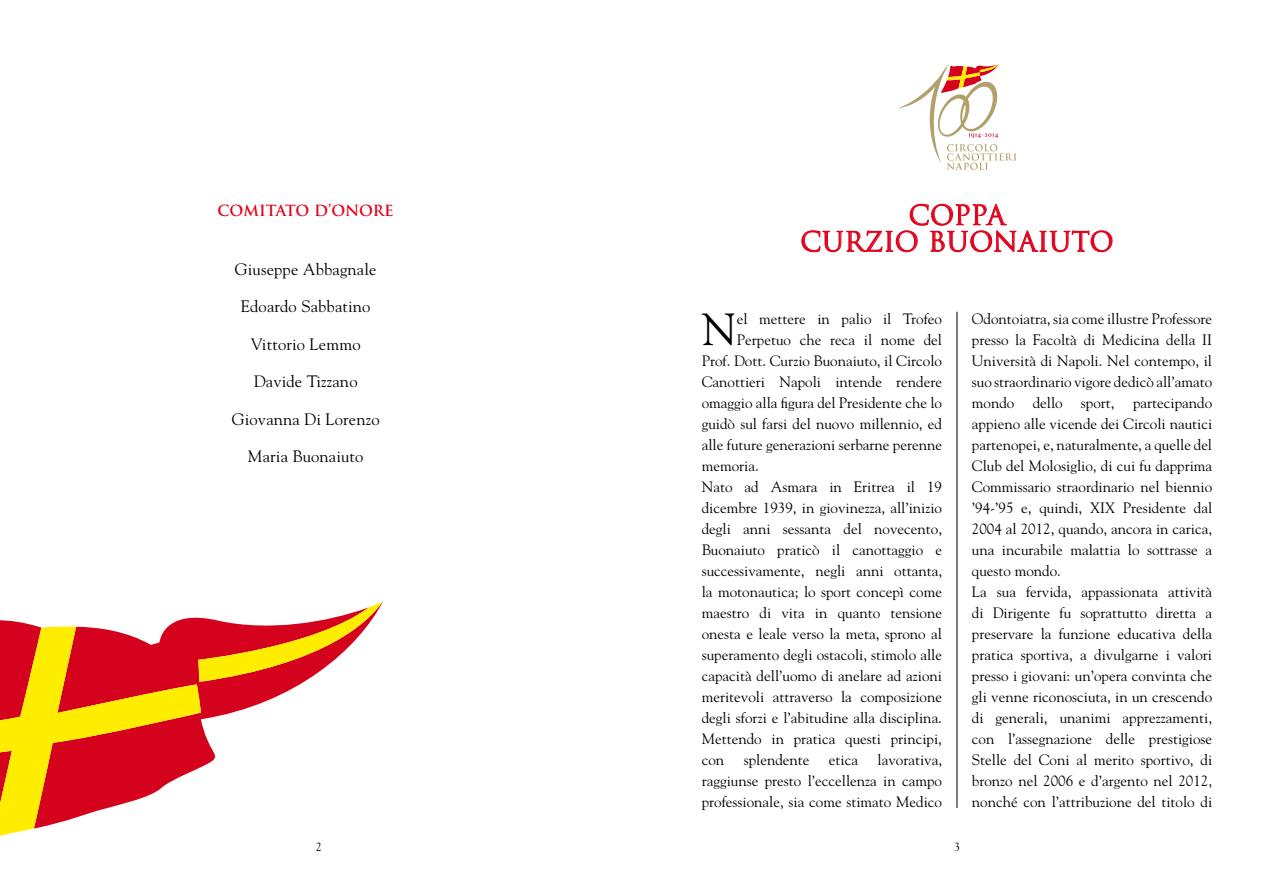
<style>
.page{position:relative;width:1276px;height:893px;background:#fff}
.page>*{position:absolute;margin:0;border:0;box-sizing:border-box;transform-origin:0 0}
.t1{font:44.85px "Goudy";color:#000}
.t2{font:26.55px/26.5px "Trajan Pro";letter-spacing:.01em;color:#e2001a;text-align:center}
.t3{font:16.5px "Goudy";letter-spacing:.01em;color:#000}
.t4{font:15px/21px "Goudy";color:#000;text-align:justify}
.t5{font:700 15px "Trajan Pro";letter-spacing:-.005em;color:#e2001a}
.t6{font:12px "Goudy";color:#000}
</style>
<div class="page">
<svg style="left:898px;top:64px;width:118px;height:106px"></svg>
<svg style="left:0;top:602px;width:382px;height:234px"></svg>
<svg style="left:801px;top:204px;width:311px;height:48px"></svg>
<hr style="left:956px;top:312px;width:1px;height:496px;background:#000">
<p class="t5" style="left:218px;top:201px;width:178px">COMITATO D’ONORE</p>
<p class="t3" style="left:235px;top:259px;width:143px">Giuseppe Abbagnale</p>
<p class="t3" style="left:241px;top:296px;width:131px">Edoardo Sabbatino</p>
<p class="t3" style="left:251px;top:334px;width:111px">Vittorio Lemmo</p>
<p class="t3" style="left:254px;top:371px;width:105px">Davide Tizzano</p>
<p class="t3" style="left:232px;top:409px;width:149px">Giovanna Di Lorenzo</p>
<p class="t3" style="left:248px;top:446px;width:117px">Maria Buonaiuto</p>
<h2 class="t2" style="left:800px;top:202px;width:315px">COPPA<br>CURZIO BUONAIUTO</h2>
<h1 class="t1" style="left:702px;top:302px;width:36px">N</h1>
<p class="t4" style="left:737px;top:308px;width:207px">el mettere in palio il Trofeo</p>
<p class="t4" style="left:737px;top:329px;width:207px">Perpetuo che reca il nome del</p>
<p class="t4" style="left:702px;top:350px;width:242px">Prof. Dott. Curzio Buonaiuto, il Circolo</p>
<p class="t4" style="left:702px;top:371px;width:242px">Canottieri Napoli intende rendere</p>
<p class="t4" style="left:702px;top:392px;width:242px">omaggio alla figura del Presidente che lo</p>
<p class="t4" style="left:702px;top:413px;width:242px">guidò sul farsi del nuovo millennio, ed</p>
<p class="t4" style="left:702px;top:434px;width:242px">alle future generazioni serbarne perenne</p>
<p class="t4" style="left:702px;top:455px;width:59px">memoria.</p>
<p class="t4" style="left:702px;top:476px;width:242px">Nato ad Asmara in Eritrea il 19</p>
<p class="t4" style="left:702px;top:497px;width:242px">dicembre 1939, in giovinezza, all’inizio</p>
<p class="t4" style="left:702px;top:518px;width:242px">degli anni sessanta del novecento,</p>
<p class="t4" style="left:702px;top:539px;width:242px">Buonaiuto praticò il canottaggio e</p>
<p class="t4" style="left:702px;top:560px;width:242px">successivamente, negli anni ottanta,</p>
<p class="t4" style="left:702px;top:581px;width:242px">la motonautica; lo sport concepì come</p>
<p class="t4" style="left:702px;top:602px;width:242px">maestro di vita in quanto tensione</p>
<p class="t4" style="left:702px;top:623px;width:242px">onesta e leale verso la meta, sprono al</p>
<p class="t4" style="left:702px;top:644px;width:242px">superamento degli ostacoli, stimolo alle</p>
<p class="t4" style="left:702px;top:665px;width:242px">capacità dell’uomo di anelare ad azioni</p>
<p class="t4" style="left:702px;top:686px;width:242px">meritevoli attraverso la composizione</p>
<p class="t4" style="left:702px;top:707px;width:242px">degli sforzi e l’abitudine alla disciplina.</p>
<p class="t4" style="left:702px;top:728px;width:242px">Mettendo in pratica questi principi,</p>
<p class="t4" style="left:702px;top:749px;width:24px">con</p>
<p class="t4" style="left:743px;top:749px;width:67px">splendente</p>
<p class="t4" style="left:829px;top:749px;width:31px">etica</p>
<p class="t4" style="left:702px;top:749px;width:242px;text-indent:176px">lavorativa, raggiunse presto l’eccellenza in campo professionale, sia come stimato Medico</p>
<p class="t4" style="left:972px;top:308px;width:242px;text-align:left">Odontoiatra, sia come illustre Professore presso la Facoltà di Medicina della II Università di Napoli. Nel contempo, il suo straordinario vigore dedicò all’amato mondo dello sport, partecipando appieno alle vicende dei Circoli nautici partenopei, e, naturalmente, a quelle del Club del Molosiglio, di cui fu dapprima Commissario straordinario nel biennio ’94-’95 e, quindi, XIX Presidente dal 2004 al 2012, quando, ancora in carica, una incurabile malattia lo sottrasse a questo mondo.<br>La sua fervida, appassionata attività di Dirigente fu soprattutto diretta a preservare la funzione educativa della pratica sportiva, a divulgarne i valori presso i giovani: un’opera convinta che gli venne riconosciuta, in un crescendo di generali, unanimi apprezzamenti, con l’assegnazione delle prestigiose Stelle del Coni al merito sportivo, di bronzo nel 2006 e d’argento nel 2012, nonché con l’attribuzione del titolo di</p>
<p class="t6" style="left:316px;top:840px;width:7px">2</p>
<p class="t6" style="left:954px;top:840px;width:7px">3</p>
</div>
